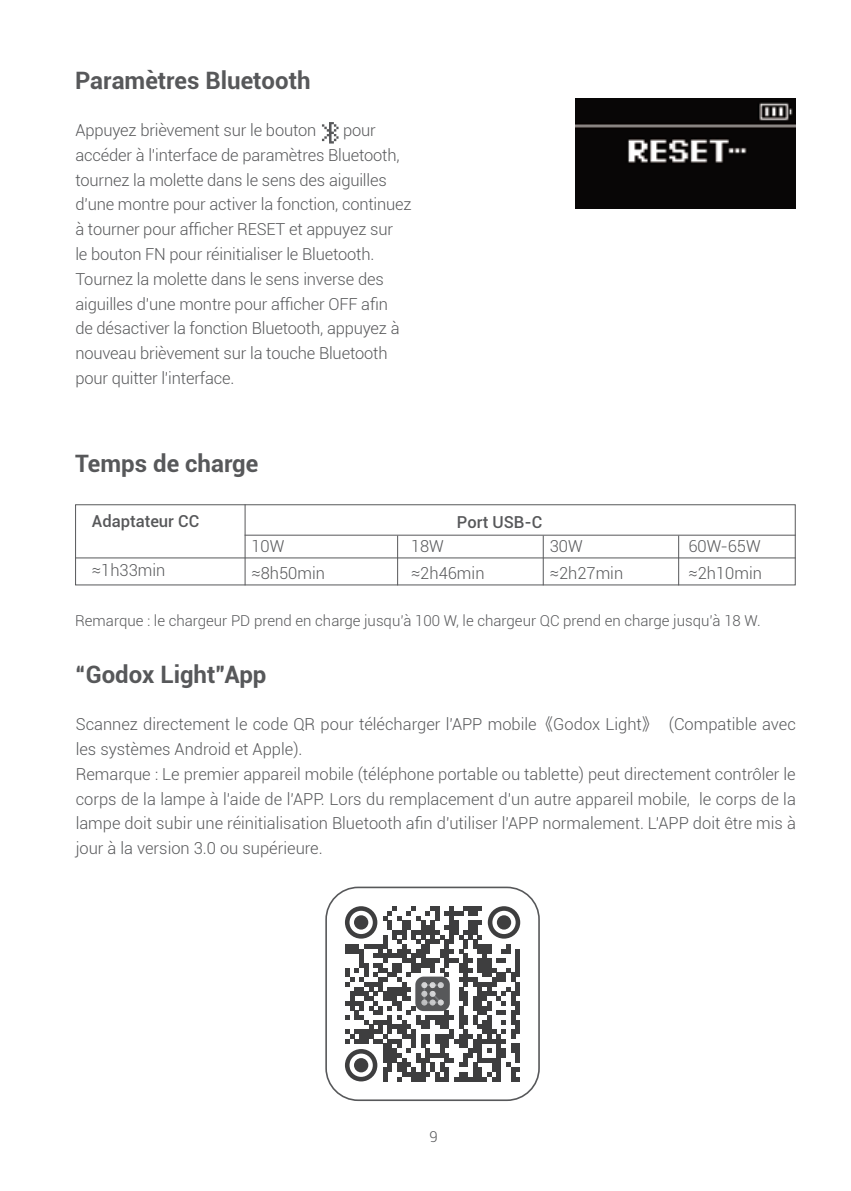
<style>
.page{position:relative;width:851px;height:1191px;background:#fff}
.page>*{position:absolute;margin:0;border:0;box-sizing:border-box;transform-origin:0 0}
.t1{font:700 24px "Roboto";color:#57585a}
.t2{font:300 16.5px/24.6px "Roboto";letter-spacing:-.01em;color:#57585a}
.t3{font:500 16.5px "Roboto";color:#57585a}
.t4{font:300 15px "Roboto";color:#57585a}
.s1{font-family:"Harmony OS Sans SC Light";font-weight:400}
</style>
<div class="page">
<img style="left:575px;top:99px;width:220px;height:109px">
<svg style="left:322px;top:122px;width:16px;height:22px"></svg>
<div style="left:75px;top:504px;width:720px;height:81px;border:1px solid #57585a"></div>
<hr style="left:75px;top:557px;width:720px;height:1px;background:#57585a">
<hr style="left:244px;top:534px;width:551px;height:1px;background:#57585a">
<hr style="left:244px;top:504px;width:1px;height:81px;background:#57585a">
<hr style="left:397px;top:535px;width:1px;height:50px;background:#57585a">
<hr style="left:542px;top:535px;width:1px;height:50px;background:#57585a">
<hr style="left:678px;top:535px;width:1px;height:50px;background:#57585a">
<svg style="left:325px;top:886px;width:214px;height:215px"></svg>
<svg style="left:345px;top:906px;width:175px;height:175px"></svg>
<h1 class="t1" style="left:75px;top:63px;width:237px">Paramètres Bluetooth</h1>
<p class="t2" style="left:75px;top:117px;width:242px">Appuyez brièvement sur le bouton</p>
<p class="t2" style="left:75px;top:117px;width:338px;text-indent:268px">pour accéder à l'interface de paramètres Bluetooth, tournez la molette dans le sens des aiguilles d'une montre pour activer la fonction, continuez à tourner pour afficher RESET et appuyez sur<br>le bouton FN pour réinitialiser le Bluetooth.<br>Tournez la molette dans le sens inverse des aiguilles d'une montre pour afficher OFF afin<br>de désactiver la fonction Bluetooth, appuyez à nouveau brièvement sur la touche Bluetooth pour quitter l'interface.</p>
<h1 class="t1" style="left:75px;top:447px;width:185px">Temps de charge</h1>
<p class="t3" style="left:92px;top:509px;width:109px">Adaptateur CC</p>
<p class="t2" style="left:92px;top:558px;width:75px">≈1h33min</p>
<p class="t3" style="left:457px;top:510px;width:87px">Port USB-C</p>
<p class="t2" style="left:251px;top:532px;width:75px;line-height:27px">10W ≈8h50min</p>
<p class="t2" style="left:411px;top:532px;width:75px;line-height:27px">18W ≈2h46min</p>
<p class="t2" style="left:549px;top:532px;width:75px;line-height:27px">30W ≈2h27min</p>
<p class="t2" style="left:688px;top:532px;width:75px;line-height:27px">60W-65W ≈2h10min</p>
<p class="t4" style="left:75px;top:610px;width:686px">Remarque : le chargeur PD prend en charge jusqu’à 100 W, le chargeur QC prend en charge jusqu’à 18 W.</p>
<h1 class="t1" style="left:75px;top:657px;width:192px">“Godox Light”App</h1>
<p class="t2" style="left:76px;top:711px;width:721px">Scannez directement le code QR pour télécharger l'APP mobile<span class="s1">《</span>Godox Light<span class="s1">》</span> (Compatible avec les systèmes Android et Apple).<br>Remarque : Le premier appareil mobile (téléphone portable ou tablette) peut directement contrôler le corps de la lampe à l'aide de l'APP. Lors du remplacement d'un autre appareil mobile, le corps de la lampe doit subir une réinitialisation Bluetooth afin d'utiliser l'APP normalement. L'APP doit être mis à jour à la version 3.0 ou supérieure.</p>
<p class="t4" style="left:429px;top:1126px;width:10px">9</p>
</div>
